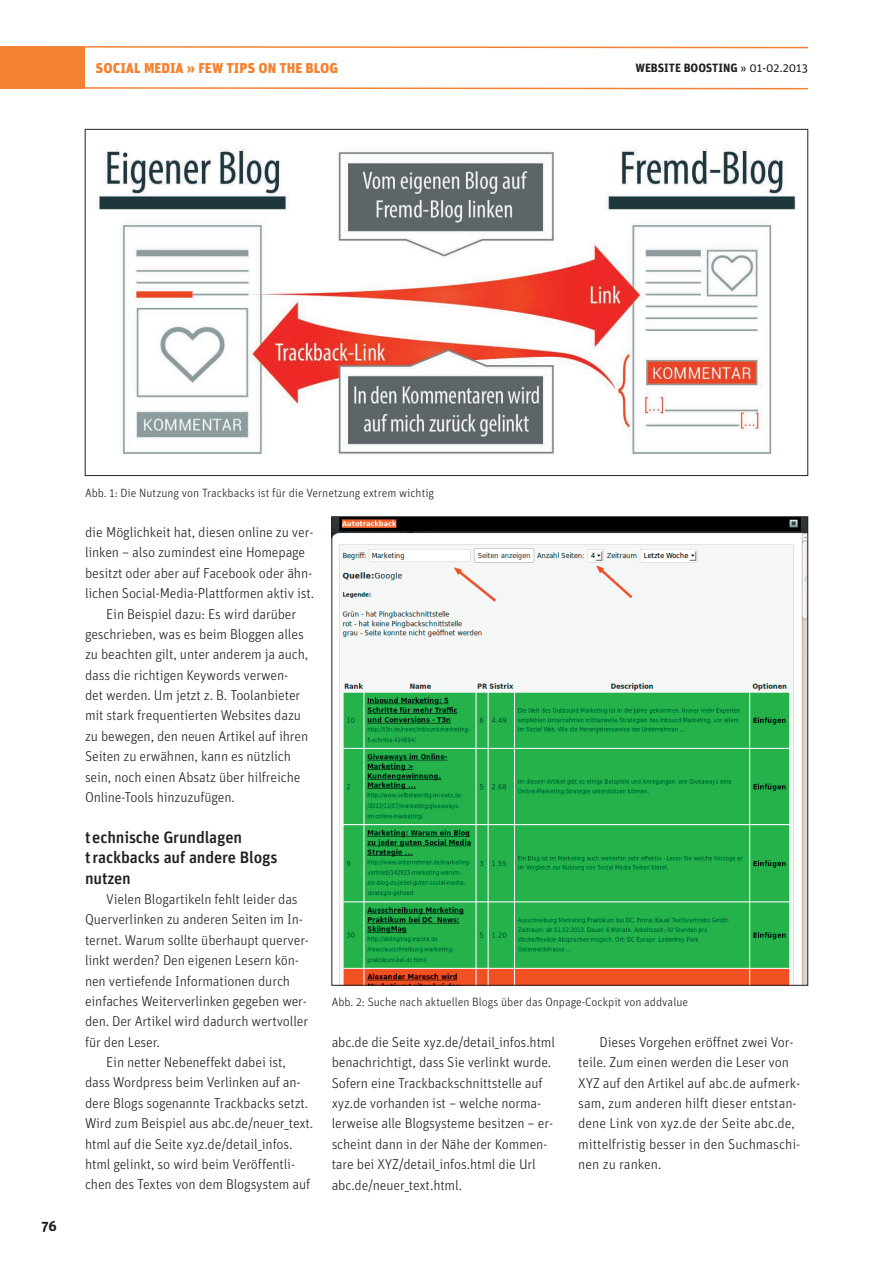
<style>
.page{position:relative;width:893px;height:1263px;background:#fff}
.page>*{position:absolute;margin:0;border:0;box-sizing:border-box;transform-origin:0 0}
.t1{font:500 16.5px/20.4px "Unit";letter-spacing:-.01em;color:#231f20}
.t2{font:300 14.25px/20.4px "Unit";letter-spacing:-.01em;color:#231f20}
.t3{font:900 14.25px "Unit";color:#f48232}
.t4{font:700 14.25px "Unit";color:#231f20}
.t5{font:300 12px "Unit";color:#231f20}
.t6{font:700 12px "Unit";color:#231f20}
.s1{font-weight:400}
</style>
<div class="page">
<div style="left:0;top:47px;width:85px;height:41px;background:#f48232"></div>
<svg style="left:0;top:46px;width:808px;height:3px"></svg>
<svg style="left:0;top:87px;width:808px;height:3px"></svg>
<img style="left:97px;top:148px;width:699px;height:307px">
<img style="left:334px;top:518px;width:472px;height:465px">
<p class="t3" style="left:96px;top:59px;width:244px">SOCIAL MEDIA » FEW TIPS ON THE BLOG</p>
<p class="t6" style="left:635px;top:61px;width:174px">WEBSITE BOOSTING <span class="s1">» 01-02.2013</span></p>
<p class="t4" style="left:41px;top:1216px;width:17px">76</p>
<p class="t5" style="left:85px;top:486px;width:351px">Abb. 1: Die Nutzung von Trackbacks ist für die Vernetzung extrem wichtig</p>
<p class="t2" style="left:85px;top:522px;width:230px">die Möglichkeit hat, diesen online zu ver-</p>
<p class="t2" style="left:85px;top:542px;width:222px">linken – also zumindest eine Homepage</p>
<p class="t2" style="left:85px;top:562px;width:229px">besitzt oder aber auf Facebook oder ähn-</p>
<p class="t2" style="left:85px;top:583px;width:231px">lichen Social-Media-Plattformen aktiv ist.</p>
<p class="t2" style="left:106px;top:603px;width:191px">Ein Beispiel dazu: Es wird darüber</p>
<p class="t2" style="left:85px;top:624px;width:220px">geschrieben, was es beim Bloggen alles</p>
<p class="t2" style="left:85px;top:644px;width:225px">zu beachten gilt, unter anderem ja auch,</p>
<p class="t2" style="left:85px;top:664px;width:205px">dass die richtigen Keywords verwen-</p>
<p class="t2" style="left:85px;top:685px;width:217px">det werden. Um jetzt z. B. Toolanbieter</p>
<p class="t2" style="left:85px;top:705px;width:218px">mit stark frequentierten Websites dazu</p>
<p class="t2" style="left:85px;top:726px;width:225px">zu bewegen, den neuen Artikel auf ihren</p>
<p class="t2" style="left:85px;top:746px;width:208px">Seiten zu erwähnen, kann es nützlich</p>
<p class="t2" style="left:85px;top:766px;width:217px">sein, noch einen Absatz über hilfreiche</p>
<p class="t2" style="left:85px;top:787px;width:151px">Online-Tools hinzuzufügen.</p>
<p class="t1" style="left:85px;top:826px;width:194px">technische Grundlagen trackbacks auf andere Blogs nutzen</p>
<p class="t2" style="left:106px;top:889px;width:193px">Vielen Blogartikeln fehlt leider das</p>
<p class="t2" style="left:85px;top:909px;width:219px">Querverlinken zu anderen Seiten im In-</p>
<p class="t2" style="left:85px;top:929px;width:226px">ternet. Warum sollte überhaupt querver-</p>
<p class="t2" style="left:85px;top:950px;width:216px">linkt werden? Den eigenen Lesern kön-</p>
<p class="t2" style="left:85px;top:970px;width:207px">nen vertiefende Informationen durch</p>
<p class="t2" style="left:85px;top:990px;width:224px">einfaches Weiterverlinken gegeben wer-</p>
<p class="t2" style="left:85px;top:1011px;width:225px">den. Der Artikel wird dadurch wertvoller</p>
<p class="t2" style="left:85px;top:1031px;width:76px">für den Leser.</p>
<p class="t2" style="left:106px;top:1052px;width:181px">Ein netter Nebeneffekt dabei ist,</p>
<p class="t2" style="left:85px;top:1072px;width:217px">dass Wordpress beim Verlinken auf an-</p>
<p class="t2" style="left:85px;top:1092px;width:225px">dere Blogs sogenannte Trackbacks setzt.</p>
<p class="t2" style="left:85px;top:1113px;width:230px">Wird zum Beispiel aus abc.de/neuer_text.</p>
<p class="t2" style="left:85px;top:1133px;width:209px">html auf die Seite xyz.de/detail_infos.</p>
<p class="t2" style="left:85px;top:1154px;width:212px">html gelinkt, so wird beim Veröffentli-</p>
<p class="t2" style="left:85px;top:1174px;width:227px">chen des Textes von dem Blogsystem auf</p>
<p class="t5" style="left:332px;top:994px;width:358px">Abb. 2: Suche nach aktuellen Blogs über das Onpage-Cockpit von addvalue</p>
<p class="t2" style="left:332px;top:1031px;width:225px">abc.de die Seite xyz.de/detail_infos.html benachrichtigt, dass Sie verlinkt wurde.<br>Sofern eine Trackbackschnittstelle auf xyz.de vorhanden ist – welche norma&shy;lerweise alle Blogsysteme besitzen – er&shy;scheint dann in der Nähe der Kommen&shy;tare bei XYZ/detail_infos.html die Url abc.de/neuer_text.html.</p>
<p class="t2" style="left:578px;top:1031px;width:224px;text-indent:21px">Dieses Vorgehen eröffnet zwei Vor&shy;teile. Zum einen werden die Leser von XYZ auf den Artikel auf abc.de aufmerk&shy;sam, zum anderen hilft dieser entstan&shy;dene Link von xyz.de der Seite abc.de, mittelfristig besser in den Suchmaschi&shy;nen zu ranken.</p>
</div>
